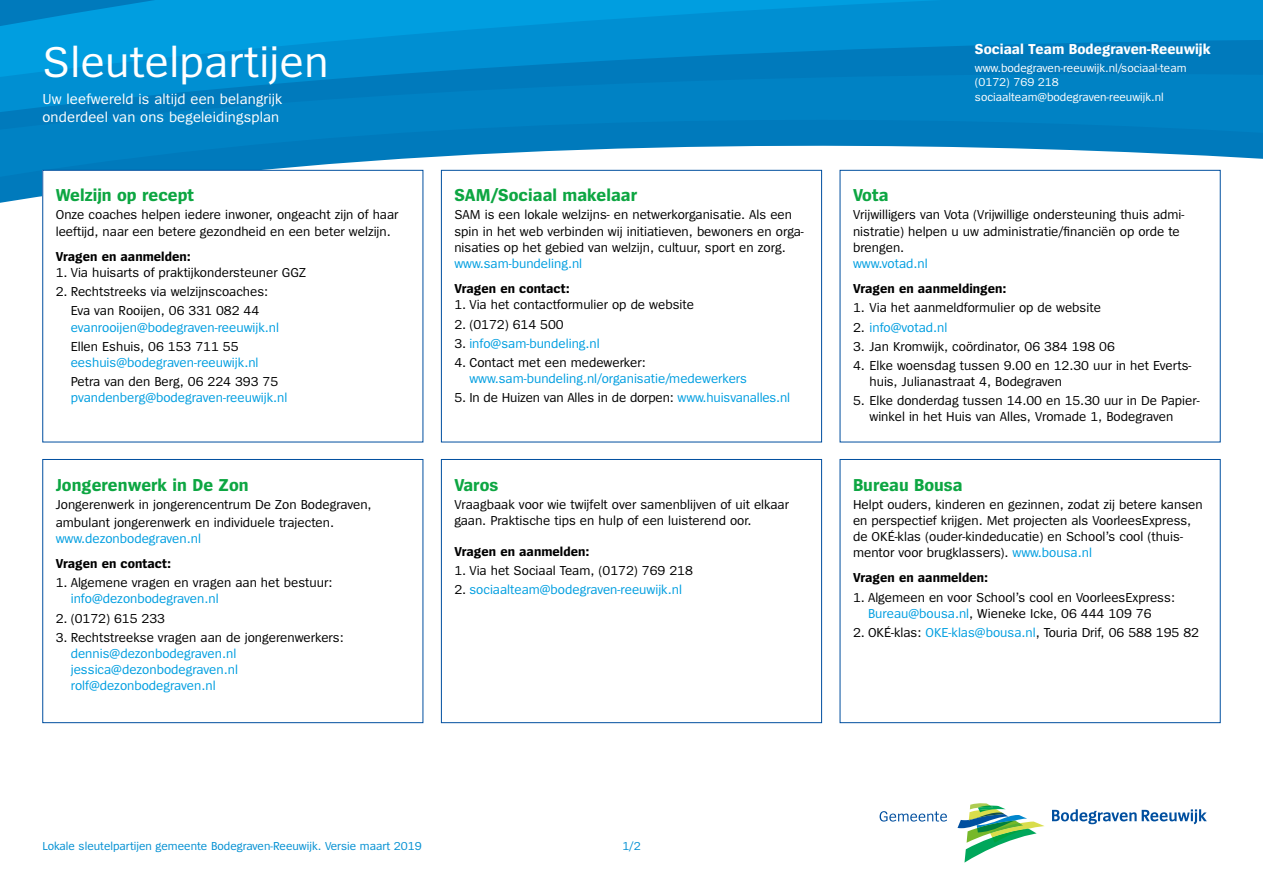
<style>
.page{position:relative;width:1263px;height:893px;background:#fff}
.page>*{position:absolute;margin:0;border:0;box-sizing:border-box;transform-origin:0 0}
.t1{font:45px "Spiegel";letter-spacing:.01em;color:#fff}
.t2{font:700 18px "Spiegel";color:#0da642}
.t3{font:15px/18px "Spiegel";letter-spacing:.01em;color:#fff}
.t4{font:700 15px "Spiegel";color:#fff}
.t5{font:13.5px/16.2px "Spiegel";color:#000}
.t6{font:13.5px/16.2px "Spiegel";color:#009ee0}
.t7{font:700 13.5px "Spiegel";color:#000}
.t8{font:12px/14.4px "Spiegel";color:#fff}
.t9{font:12px "Spiegel";color:#008fd2}
.s1{color:#000}
.s2{color:#009ee0}
</style>
<div class="page">
<svg style="left:0;top:158px;width:1263px;height:60px"></svg>
<svg style="left:0;top:141px;width:1263px;height:17px;fill:#007fc0"></svg>
<div style="left:0;top:107px;width:1263px;height:34px;background:#0082c4"></div>
<svg style="left:0;top:0;width:1263px;height:107px;background:#008bcd"></svg>
<svg style="left:957px;top:803px;width:87px;height:60px"></svg>
<svg style="left:879px;top:811px;width:68px;height:10px"></svg>
<svg style="left:1052px;top:809px;width:155px;height:15px"></svg>
<div style="left:43px;top:170px;width:380px;height:272px;background:#fff"></div>
<div style="left:441px;top:170px;width:380px;height:272px;background:#fff"></div>
<div style="left:441px;top:170px;width:381px;height:272px;border:1px solid #004f9f"></div>
<div style="left:840px;top:170px;width:380px;height:272px;background:#fff"></div>
<div style="left:43px;top:459px;width:380px;height:264px;border:1px solid #004f9f"></div>
<div style="left:441px;top:459px;width:381px;height:264px;border:1px solid #004f9f"></div>
<div style="left:840px;top:459px;width:380px;height:264px;border:1px solid #004f9f"></div>
<h1 class="t1" style="left:43px;top:40px;width:288px">Sleutelpartijen</h1>
<p class="t3" style="left:43px;top:91px;width:241px">Uw leefwereld is altijd een belangrijk onderdeel van ons begeleidingsplan</p>
<h2 class="t2" style="left:56px;top:186px;width:140px">Welzijn op recept</h2>
<p class="t5" style="left:56px;top:207px;width:344px">Onze coaches helpen iedere inwoner, ongeacht zijn of haar leeftijd, naar een betere gezondheid en een beter welzijn.</p>
<p class="t7" style="left:56px;top:250px;width:137px">Vragen en aanmelden:</p>
<p class="t5" style="left:56px;top:265px;width:252px">1. Via huisarts of praktijkondersteuner GGZ</p>
<p class="t5" style="left:56px;top:283px;width:214px;line-height:19.2px;text-align:center">2. Rechtstreeks via welzijnscoaches:<br>Eva van Rooijen, 06 331 082 44</p>
<p class="t6" style="left:71px;top:319px;width:210px">evanrooijen@bodegraven-reeuwijk.nl</p>
<p class="t5" style="left:71px;top:339px;width:169px">Ellen Eshuis, 06 153 711 55</p>
<p class="t6" style="left:71px;top:355px;width:189px">eeshuis@bodegraven-reeuwijk.nl</p>
<p class="t5" style="left:71px;top:374px;width:209px">Petra van den Berg, 06 224 393 75</p>
<p class="t6" style="left:71px;top:390px;width:218px">pvandenberg@bodegraven-reeuwijk.nl</p>
<h2 class="t2" style="left:56px;top:476px;width:194px">Jongerenwerk in De Zon</h2>
<p class="t5" style="left:56px;top:495px;width:317px;line-height:18px">Jongerenwerk in jongerencentrum De Zon Bodegraven, ambulant jongerenwerk en individuele trajecten.</p>
<p class="t6" style="left:56px;top:531px;width:147px">www.dezonbodegraven.nl</p>
<p class="t7" style="left:56px;top:557px;width:117px">Vragen en contact:</p>
<p class="t5" style="left:56px;top:575px;width:278px">1. Algemene vragen en vragen aan het bestuur:</p>
<p class="t6" style="left:71px;top:591px;width:149px">info@dezonbodegraven.nl</p>
<p class="t5" style="left:56px;top:610px;width:111px">2. (0172) 615 233</p>
<p class="t5" style="left:56px;top:629px;width:290px">3. Rechtstreekse vragen aan de jongerenwerkers:</p>
<p class="t6" style="left:71px;top:646px;width:169px">dennis@dezonbodegraven.nl jessica@dezonbodegraven.nl rolf@dezonbodegraven.nl</p>
<h2 class="t2" style="left:454px;top:186px;width:184px">SAM/Sociaal makelaar</h2>
<p class="t5" style="left:454px;top:207px;width:351px">SAM is een lokale welzijns- en netwerkorganisatie. Als een spin in het web verbinden wij initiatieven, bewoners en orga&shy;nisaties op het gebied van welzijn, cultuur, sport en zorg.</p>
<p class="t6" style="left:454px;top:256px;width:129px">www.sam-bundeling.nl</p>
<p class="t7" style="left:454px;top:282px;width:117px">Vragen en contact:</p>
<p class="t5" style="left:454px;top:297px;width:241px">1. Via het contactformulier op de website</p>
<p class="t5" style="left:454px;top:316px;width:111px">2. (0172) 614 500</p>
<p class="t6" style="left:454px;top:336px;width:147px"><span class="s1">3.</span> info@sam-bundeling.nl</p>
<p class="t5" style="left:454px;top:355px;width:193px">4. Contact met een medewerker:</p>
<p class="t6" style="left:469px;top:371px;width:279px">www.sam-bundeling.nl/organisatie/medewerkers</p>
<p class="t5" style="left:454px;top:390px;width:337px">5. In de Huizen van Alles in de dorpen: <span class="s2">www.huisvanalles.nl</span></p>
<h2 class="t2" style="left:454px;top:476px;width:46px">Varos</h2>
<p class="t5" style="left:454px;top:496px;width:336px">Vraagbaak voor wie twijfelt over samenblijven of uit elkaar gaan. Praktische tips en hulp of een luisterend oor.</p>
<p class="t7" style="left:454px;top:545px;width:137px">Vragen en aanmelden:</p>
<p class="t5" style="left:454px;top:563px;width:240px">1. Via het Sociaal Team, (0172) 769 218</p>
<p class="t6" style="left:454px;top:582px;width:229px"><span class="s1">2.</span> sociaalteam@bodegraven-reeuwijk.nl</p>
<p class="t4" style="left:975px;top:42px;width:237px">Sociaal Team Bodegraven-Reeuwijk</p>
<p class="t8" style="left:975px;top:61px;width:213px">www.bodegraven-reeuwijk.nl/sociaal-team (0172) 769 218 sociaalteam@bodegraven-reeuwijk.nl</p>
<h2 class="t2" style="left:853px;top:186px;width:37px">Vota</h2>
<p class="t5" style="left:853px;top:207px;width:333px">Vrijwilligers van Vota (Vrijwillige ondersteuning thuis admi&shy;nistratie) helpen u uw administratie/financiën op orde te brengen.</p>
<p class="t6" style="left:853px;top:256px;width:76px">www.votad.nl</p>
<p class="t7" style="left:853px;top:282px;width:155px">Vragen en aanmeldingen:</p>
<p class="t5" style="left:853px;top:300px;width:249px">1. Via het aanmeldformulier op de website</p>
<p class="t6" style="left:853px;top:319px;width:96px"><span class="s1">2.</span> info@votad.nl</p>
<p class="t5" style="left:853px;top:339px;width:263px">3. Jan Kromwijk, coördinator, 06 384 198 06</p>
<p class="t5" style="left:869px;top:358px;width:323px;text-indent:-16px">4. Elke woensdag tussen 9.00 en 12.30 uur in het Everts&shy;huis, Julianastraat 4, Bodegraven</p>
<p class="t5" style="left:869px;top:393px;width:332px;text-indent:-16px">5. Elke donderdag tussen 14.00 en 15.30 uur in De Papier&shy;winkel in het Huis van Alles, Vromade 1, Bodegraven</p>
<h2 class="t2" style="left:853px;top:476px;width:111px">Bureau Bousa</h2>
<p class="t5" style="left:853px;top:496px;width:351px">Helpt ouders, kinderen en gezinnen, zodat zij betere kansen en perspectief krijgen. Met projecten als VoorleesExpress, de OKÉ-klas (ouder-kindeducatie) en School’s cool (thuis&shy;mentor voor brugklassers). <span class="s2">www.bousa.nl</span></p>
<p class="t7" style="left:853px;top:571px;width:137px">Vragen en aanmelden:</p>
<p class="t5" style="left:868px;top:589px;width:308px;text-indent:-15px">1. Algemeen en voor School’s cool en VoorleesExpress:<br><span class="s2">Bureau@bousa.nl</span>, Wieneke Icke, 06 444 109 76</p>
<p class="t5" style="left:853px;top:625px;width:347px">2. OKÉ-klas: <span class="s2">OKE-klas@bousa.nl</span>, Touria Drif, 06 588 195 82</p>
<p class="t9" style="left:43px;top:840px;width:381px">Lokale sleutelpartijen gemeente Bodegraven-Reeuwijk. Versie maart 2019</p>
<p class="t9" style="left:622px;top:840px;width:20px">1/2</p>
</div>
